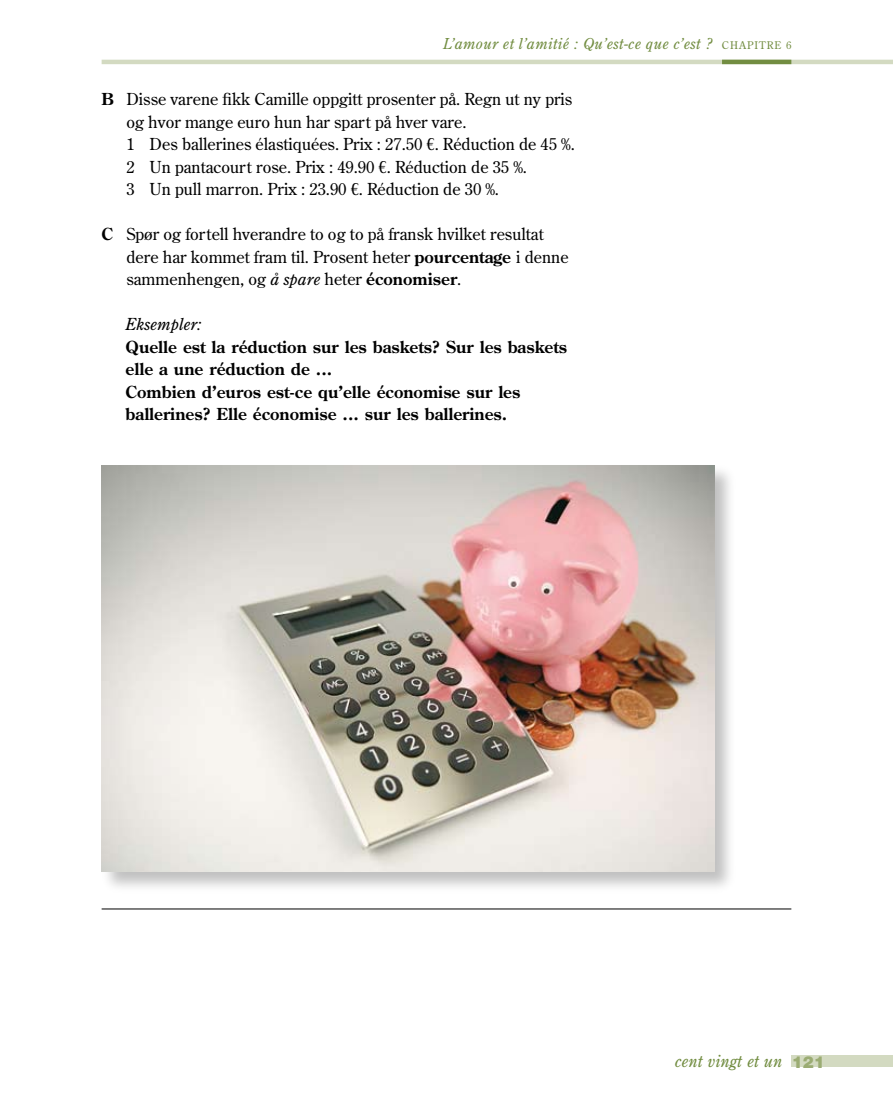
<style>
.page{position:relative;width:893px;height:1106px;background:#fff}
.page>*{position:absolute;margin:0;border:0;box-sizing:border-box;transform-origin:0 0}
.t1{font:16.5px/22.5px "Century Old Style Std";color:#000}
.t2{font:700 16.5px/22.5px "Century Old Style Std";color:#000}
.t3{font:italic 16.5px "Century Old Style Std";color:#728d41}
.t4{font:italic 16.5px "Century Old Style Std";color:#000}
.t5{font:900 16.5px "Helvetica Neue";color:#9bac73}
.t6{font:italic 15px "Century Old Style Std";letter-spacing:.025em;color:#728d41}
.s1{font-style:normal;font-size:10.5px}
.s2{font-weight:700}
.s3{font-style:italic}
</style>
<div class="page">
<hr style="left:102px;top:60px;width:791px;height:4px;background:#d3dac1">
<div style="left:791px;top:1055px;width:102px;height:11px;background:#d3dac1"></div>
<hr style="left:722px;top:60px;width:69px;height:4px;background:#728d41">
<hr style="left:102px;top:908px;width:689px;height:1px;background:#000">
<div style="left:100px;top:463px;width:637px;height:432px;background:#000;opacity:.25"></div>
<img style="left:102px;top:465px;width:612px;height:406px">
<p class="t6" style="left:443px;top:34px;width:350px">L’amour et l’amitié : Qu’est-ce que c’est ? <span class="s1">CHAPITRE 6</span></p>
<p class="t1" style="left:126px;top:88px;width:450px;text-indent:-25px"><span class="s2">B</span> Disse varene fikk Camille oppgitt prosenter på. Regn ut ny pris og hvor mange euro hun har spart på hver vare.<br>1 Des ballerines élastiquées. Prix : 27.50 €. Réduction de 45 %.<br>2 Un pantacourt rose. Prix : 49.90 €. Réduction de 35 %.<br>3 Un pull marron. Prix : 23.90 €. Réduction de 30 %.</p>
<p class="t1" style="left:126px;top:223px;width:444px;text-indent:-25px"><span class="s2">C</span> Spør og fortell hverandre to og to på fransk hvilket resultat dere har kommet fram til. Prosent heter <span class="s2">pourcentage</span> i denne sammenhengen, og <span class="s3">å spare</span> heter <span class="s2">économiser</span>.</p>
<p class="t4" style="left:126px;top:314px;width:77px">Eksempler:</p>
<p class="t2" style="left:126px;top:335px;width:443px">Quelle est la réduction sur les baskets? Sur les baskets elle a une réduction de ...<br>Combien d’euros est-ce qu’elle économise sur les ballerines? Elle économise ... sur les ballerines.</p>
<p class="t3" style="left:675px;top:1050px;width:109px">cent vingt et un</p>
<p class="t5" style="left:792px;top:1051px;width:35px">121</p>
</div>
